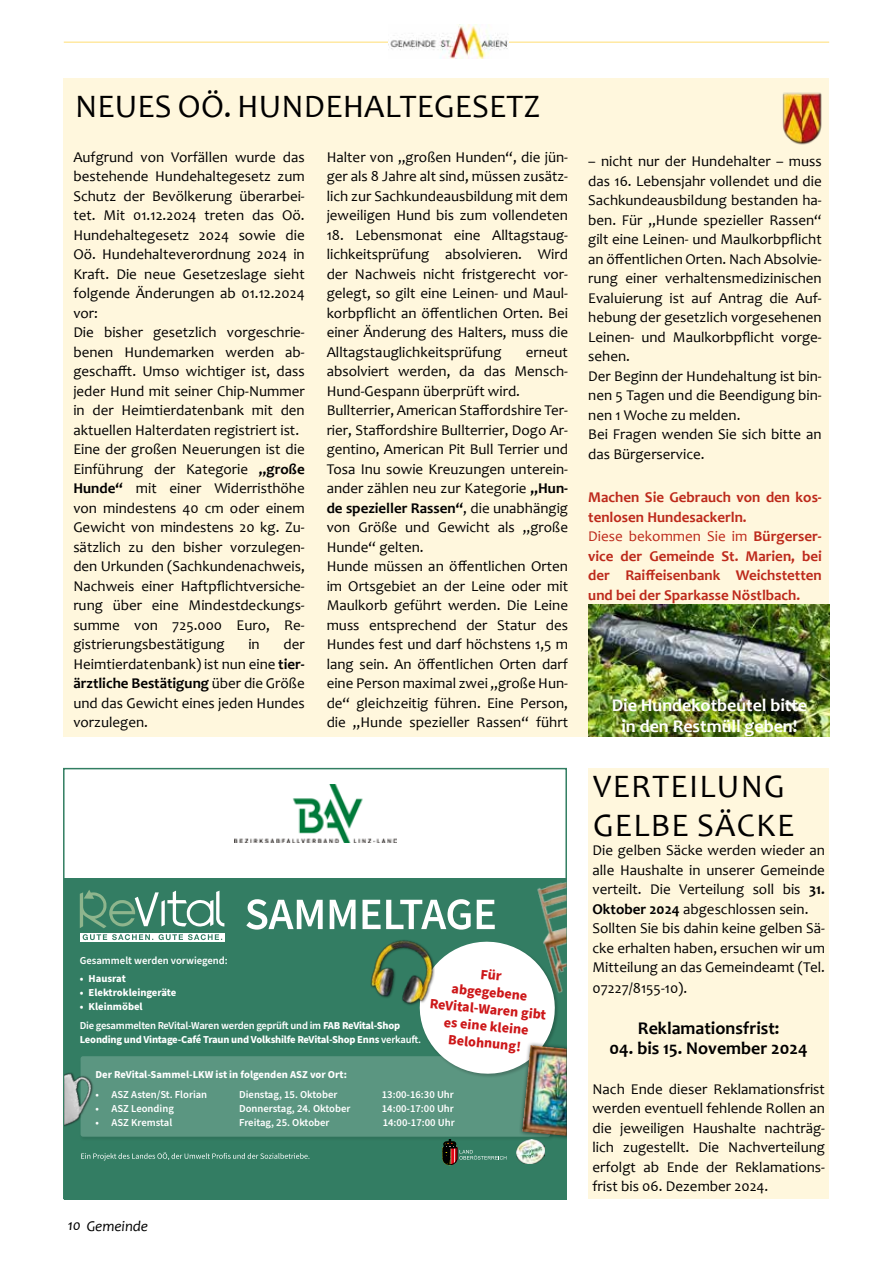
<style>
.page{position:relative;width:893px;height:1263px;background:#fff}
.page>*{position:absolute;margin:0;border:0;box-sizing:border-box;transform-origin:0 0}
.t1{font:33px "Candara";letter-spacing:.005em;color:#000}
.t2{font:33px/39px "Candara";letter-spacing:.04em;color:#000}
.t3{font:700 18px/21px "Candara";color:#fff;text-align:center}
.t4{font:700 18px "Candara";color:#000}
.t5{font:15px/19.5px "Candara";color:#000}
.t6{font:700 15px/19.5px "Candara";color:#bd291b}
.t7{font:italic 15px "Candara";color:#000}
.t8{font:700 14.25px/17px "Source Sans Pro";color:#cd1719;text-align:center}
.t9{font:600 10.65px "Source Sans Pro";color:#fff}
.t10{font:700 10.65px "Source Sans Pro";color:#fff}
.t11{font:600 10.65px/18.6px "Source Sans Pro";letter-spacing:-.02em;color:#fff}
.t12{font:700 10.65px "Source Sans Pro";letter-spacing:-.02em;color:#fff}
.s1{font-weight:700}
.s2{font-weight:600}
.s3{font-weight:400}
</style>
<div class="page">
<hr style="left:64px;top:41px;width:765px;height:2px;background:#ffe9a1">
<img style="left:388px;top:24px;width:120px;height:34px">
<div style="left:64px;top:79px;width:765px;height:658px;background:#fff7dd"></div>
<img style="left:782px;top:92px;width:40px;height:53px">
<img style="left:588px;top:605px;width:241px;height:132px">
<div style="left:588px;top:769px;width:241px;height:430px;background:#fff7dd"></div>
<img style="left:235px;top:784px;width:162px;height:58px">
<div style="left:64px;top:878px;width:502px;height:322px;background:#337d63"></div>
<svg style="left:80px;top:890px;width:144px;height:38px"></svg>
<svg style="left:80px;top:933px;width:144px;height:8px"></svg>
<svg style="left:83px;top:934px;width:139px;height:6px"></svg>
<svg style="left:246px;top:899px;width:249px;height:31px"></svg>
<div style="left:80px;top:1055px;width:475px;height:86px;background:#2f745c"></div>
<div style="left:81px;top:1056px;width:469px;height:81px;background:#5b9681;border-radius:3px"></div>
<svg style="left:420px;top:941px;width:137px;height:136px"></svg>
<img style="left:522px;top:882px;width:44px;height:115px">
<img style="left:64px;top:1056px;width:29px;height:79px">
<img style="left:516px;top:1143px;width:29px;height:20px">
<svg style="left:81px;top:1152px;width:228px;height:8px"></svg>
<svg style="left:443px;top:1139px;width:63px;height:26px"></svg>
<img style="left:359px;top:928px;width:88px;height:88px">
<div style="left:519px;top:1042px;width:47px;height:101px;background:#000;opacity:.6"></div>
<img style="left:522px;top:1045px;width:44px;height:91px">
<h1 class="t1" style="left:75px;top:86px;width:467px">NEUES OÖ. HUNDEHALTEGESETZ</h1>
<p class="t5" style="left:73px;top:147px;width:233px">Aufgrund von Vorfällen wurde das bestehende Hundehaltegesetz zum<br>Schutz der Bevölkerung überarbei&shy;tet. Mit 01.12.2024 treten das Oö.<br>Hundehaltegesetz 2024 sowie die<br>Oö. Hundehalteverordnung 2024 in<br>Kraft. Die neue Gesetzeslage sieht folgende Änderungen ab 01.12.2024 vor:<br>Die bisher gesetzlich vorgeschrie&shy;benen Hundemarken werden ab&shy;geschafft. Umso wichtiger ist, dass jeder Hund mit seiner Chip-Nummer in der Heimtierdatenbank mit den aktuellen Halterdaten registriert ist.<br>Eine der großen Neuerungen ist die<br>Einführung der Kategorie <span class="s1">„große<br>Hunde“</span> mit einer Widerristhöhe von mindestens 40 cm oder einem<br>Gewicht von mindestens 20 kg. Zu&shy;sätzlich zu den bisher vorzulegen&shy;den Urkunden (Sachkundenachweis,<br>Nachweis einer Haftpflichtversiche&shy;rung über eine Mindestdeckungs&shy;summe von 725.000 Euro, Re&shy;gistrierungsbestätigung</p>
<p class="t5" style="left:327px;top:147px;width:243px;text-align:justify">Halter von „großen Hunden“, die jün&shy;ger als 8 Jahre alt sind, müssen zusätz&shy;lich zur Sachkundeausbildung mit dem jeweiligen Hund bis zum vollendeten</p>
<p class="t5" style="left:327px;top:225px;width:243px;text-align:justify">18. Lebensmonat eine Alltagstaug&shy;lichkeitsprüfung absolvieren. Wird der Nachweis nicht fristgerecht vor&shy;gelegt, so gilt eine Leinen- und Maul&shy;korbpflicht an öffentlichen Orten. Bei einer Änderung des Halters, muss die Alltagstauglichkeitsprüfung</p>
<p class="t5" style="left:327px;top:342px;width:243px;text-indent:199px">erneut absolviert werden, da das Mensch-Hund-Gespann überprüft wird.<br>Bullterrier, American Staffordshire Ter&shy;rier, Staffordshire Bullterrier, Dogo Ar&shy;gentino, American Pit Bull Terrier und Tosa Inu sowie Kreuzungen unterein&shy;ander zählen neu zur Kategorie <span class="s1">„Hun&shy;de spezieller Rassen“</span>, die unabhängig von Größe und Gewicht als „große Hunde“ gelten.<br>Hunde müssen an öffentlichen Orten im Ortsgebiet an der Leine oder mit Maulkorb geführt werden. Die Leine muss entsprechend der Statur des Hundes fest und darf höchstens 1,5 m lang sein. An öffentlichen Orten darf eine Person maximal zwei „große Hun&shy;de“ gleichzeitig führen. Eine Person, die „Hunde spezieller Rassen“ führt</p>
<p class="t5" style="left:73px;top:635px;width:233px;text-align:justify;text-indent:210px">der Heimtierdatenbank) ist nun eine <span class="s1">tier&shy;ärztliche Bestätigung</span> über die Größe und das Gewicht eines jeden Hundes vorzulegen.</p>
<p class="t5" style="left:248px;top:635px;width:13px">in</p>
<p class="t9" style="left:80px;top:953px;width:150px">Gesammelt werden vorwiegend:</p>
<p class="t10" style="left:80px;top:971px;width:48px">• Hausrat</p>
<p class="t10" style="left:80px;top:985px;width:98px">• Elektrokleingeräte</p>
<p class="t11" style="left:80px;top:997px;width:322px"><span class="s1">• Kleinmöbel<br></span>Die gesammelten ReVital-Waren werden geprüft und im <span class="s1">FAB ReVital-Shop</span></p>
<p class="t12" style="left:80px;top:1032px;width:343px">Leonding und Vintage-Café Traun und Volkshilfe ReVital-Shop Enns <span class="s2">verkauft.</span></p>
<p class="t10" style="left:95px;top:1067px;width:253px">Der ReVital-Sammel-LKW ist in folgenden ASZ vor Ort:</p>
<p class="t8" style="left:433px;top:962px;width:118px;rotate:5deg">Für<br>abgegebene<br>ReVital-Waren gibt es eine kleine<br>Belohnung!</p>
<p class="t9" style="left:96px;top:1087px;width:113px">• ASZ Asten/St. Florian</p>
<p class="t9" style="left:239px;top:1087px;width:100px">Dienstag, 15. Oktober</p>
<p class="t9" style="left:382px;top:1087px;width:74px">13:00-16:30 Uhr</p>
<p class="t9" style="left:96px;top:1101px;width:80px">• ASZ Leonding</p>
<p class="t9" style="left:239px;top:1101px;width:113px">Donnerstag, 24. Oktober</p>
<p class="t9" style="left:382px;top:1101px;width:74px">14:00-17:00 Uhr</p>
<p class="t9" style="left:96px;top:1115px;width:78px">• ASZ Kremstal</p>
<p class="t9" style="left:239px;top:1115px;width:92px">Freitag, 25. Oktober</p>
<p class="t9" style="left:383px;top:1115px;width:74px">14:00-17:00 Uhr</p>
<p class="t7" style="left:68px;top:1217px;width:82px">10 Gemeinde</p>
<p class="t5" style="left:588px;top:151px;width:235px">– nicht nur der Hundehalter – muss das 16. Lebensjahr vollendet und die<br>Sachkundeausbildung bestanden ha&shy;ben. Für „Hunde spezieller Rassen“ gilt eine Leinen- und Maulkorbpflicht an öffentlichen Orten. Nach Absolvie&shy;rung einer verhaltensmedizinischen<br>Evaluierung ist auf Antrag die Auf&shy;hebung der gesetzlich vorgesehenen<br>Leinen- und Maulkorbpflicht vorge&shy;sehen.<br>Der Beginn der Hundehaltung ist bin&shy;nen 5 Tagen und die Beendigung bin&shy;nen 1 Woche zu melden.<br>Bei Fragen wenden Sie sich bitte an das Bürgerservice.</p>
<p class="t6" style="left:588px;top:487px;width:235px">Machen Sie Gebrauch von den kos&shy;tenlosen Hundesackerln.<br><span class="s3">Diese bekommen Sie im</span> Bürgerser&shy;vice der Gemeinde St. Marien, bei der Raiffeisenbank Weichstetten und bei der Sparkasse Nöstlbach.</p>
<p class="t3" style="left:612px;top:695px;width:197px">Die Hundekotbeutel bitte in den Restmüll geben!</p>
<h1 class="t2" style="left:593px;top:766px;width:203px">VERTEILUNG<br>GELBE SÄCKE</h1>
<p class="t5" style="left:592px;top:840px;width:234px">Die gelben Säcke werden wieder an alle Haushalte in unserer Gemeinde verteilt. Die Verteilung soll bis <span class="s1">31.<br>Oktober 2024</span> abgeschlossen sein.<br>Sollten Sie bis dahin keine gelben Sä&shy;cke erhalten haben, ersuchen wir um Mitteilung an das Gemeindeamt (Tel.<br>07227/8155-10).</p>
<p class="t4" style="left:638px;top:1016px;width:143px">Reklamationsfrist:</p>
<p class="t4" style="left:610px;top:1037px;width:200px">04. bis 15. November 2024</p>
<p class="t5" style="left:592px;top:1079px;width:234px;text-align:justify">Nach Ende dieser Reklamationsfrist werden eventuell fehlende Rollen an die jeweiligen Haushalte nachträg&shy;lich zugestellt. Die Nachverteilung erfolgt ab Ende der Reklamations&shy;frist bis 06. Dezember 2024.</p>
</div>
